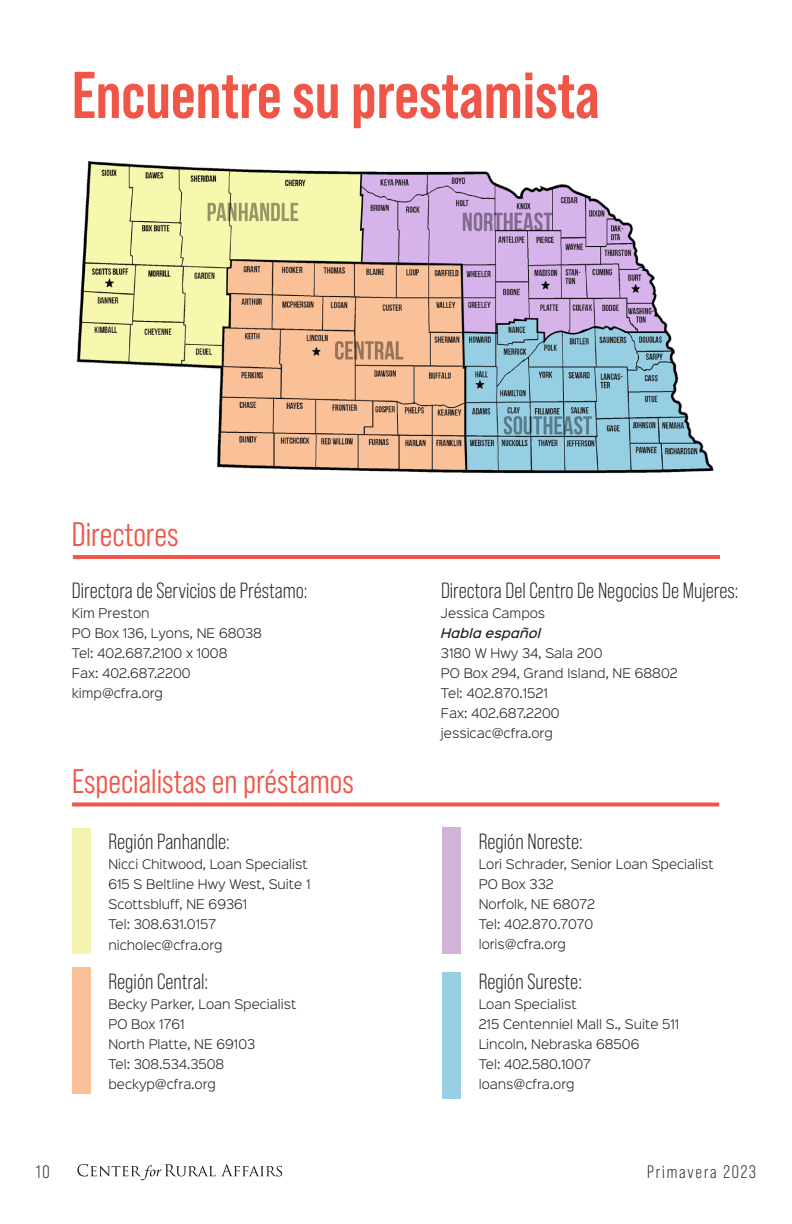
<style>
.page{position:relative;width:792px;height:1224px;background:#fff}
.page>*{position:absolute;margin:0;border:0;box-sizing:border-box;transform-origin:0 0}
.t1{font:700 66px "Bebas Neue Pro";color:#f05647}
.t2{font:34px "Bebas Neue Pro Middle";color:#f05647}
.Paragraph_Style_1{font:22px "Bebas Neue Pro";color:#231f20}
.Section_Heading{font:18px "Bebas Neue Pro";letter-spacing:.1em;color:#231f20}
.Paragraph_Style_1-2{font:300 12px "Sinkin Sans 300";color:#231f20}
.Paragraph_Style_1-3{font:italic 500 12px "Sinkin Sans 500";color:#231f20}
</style>
<div class="page">
<svg style="left:77px;top:1164px;width:205px;height:16px"></svg>
<img style="left:76px;top:161px;width:638px;height:313px">
<hr style="left:73px;top:555px;width:647px;height:4px;background:#f05647">
<div style="left:72px;top:968px;width:18px;height:126px;background:#fac198"></div>
<div style="left:72px;top:828px;width:18px;height:126px;background:#f4f3b0"></div>
<div style="left:442px;top:827px;width:19px;height:127px;background:#d0b3d6"></div>
<svg style="left:72px;top:802px;width:647px;height:4px;background:#f16a5d"></svg>
<div style="left:442px;top:973px;width:19px;height:126px;background:#99cfe4"></div>
<p class="t1" style="left:72px;top:57px;width:529px">Encuentre su prestamista</p>
<p class="t2" style="left:72px;top:516px;width:108px">Directores</p>
<p class="Paragraph_Style_1" style="left:72px;top:578px;width:237px">Directora de Servicios de Préstamo:</p>
<p class="Paragraph_Style_1-2" style="left:72px;top:603px;width:79px">Kim Preston</p>
<p class="Paragraph_Style_1-2" style="left:72px;top:623px;width:192px">PO Box 136, Lyons, NE 68038</p>
<p class="Paragraph_Style_1-2" style="left:72px;top:643px;width:157px">Tel: 402.687.2100 x 1008</p>
<p class="Paragraph_Style_1-2" style="left:72px;top:663px;width:120px">Fax: 402.687.2200</p>
<p class="Paragraph_Style_1-2" style="left:72px;top:683px;width:93px">kimp@cfra.org</p>
<p class="t2" style="left:72px;top:762px;width:283px">Especialistas en préstamos</p>
<p class="Paragraph_Style_1" style="left:108px;top:830px;width:123px">Región Panhandle:</p>
<p class="Paragraph_Style_1-2" style="left:108px;top:855px;width:201px">Nicci Chitwood, Loan Specialist</p>
<p class="Paragraph_Style_1-2" style="left:108px;top:875px;width:204px">615 S Beltline Hwy West, Suite 1</p>
<p class="Paragraph_Style_1-2" style="left:108px;top:895px;width:140px">Scottsbluff, NE 69361</p>
<p class="Paragraph_Style_1-2" style="left:108px;top:915px;width:109px">Tel: 308.631.0157</p>
<p class="Paragraph_Style_1-2" style="left:108px;top:935px;width:116px">nicholec@cfra.org</p>
<p class="Paragraph_Style_1" style="left:108px;top:970px;width:101px">Región Central:</p>
<p class="Paragraph_Style_1-2" style="left:108px;top:995px;width:189px">Becky Parker, Loan Specialist</p>
<p class="Paragraph_Style_1-2" style="left:108px;top:1015px;width:78px">PO Box 1761</p>
<p class="Paragraph_Style_1-2" style="left:108px;top:1035px;width:148px">North Platte, NE 69103</p>
<p class="Paragraph_Style_1-2" style="left:108px;top:1055px;width:117px">Tel: 308.534.3508</p>
<p class="Paragraph_Style_1-2" style="left:108px;top:1075px;width:109px">beckyp@cfra.org</p>
<p class="Paragraph_Style_1" style="left:441px;top:578px;width:299px">Directora Del Centro De Negocios De Mujeres:</p>
<p class="Paragraph_Style_1-2" style="left:441px;top:603px;width:106px">Jessica Campos</p>
<p class="Paragraph_Style_1-3" style="left:441px;top:623px;width:101px">Habla español</p>
<p class="Paragraph_Style_1-2" style="left:441px;top:643px;width:163px">3180 W Hwy 34, Sala 200</p>
<p class="Paragraph_Style_1-2" style="left:441px;top:663px;width:238px">PO Box 294, Grand Island, NE 68802</p>
<p class="Paragraph_Style_1-2" style="left:441px;top:683px;width:108px">Tel: 402.870.1521</p>
<p class="Paragraph_Style_1-2" style="left:441px;top:703px;width:120px">Fax: 402.687.2200</p>
<p class="Paragraph_Style_1-2" style="left:441px;top:723px;width:113px">jessicac@cfra.org</p>
<p class="Paragraph_Style_1" style="left:479px;top:830px;width:106px">Región Noreste:</p>
<p class="Paragraph_Style_1-2" style="left:479px;top:855px;width:237px">Lori Schrader, Senior Loan Specialist</p>
<p class="Paragraph_Style_1-2" style="left:479px;top:875px;width:76px">PO Box 332</p>
<p class="Paragraph_Style_1-2" style="left:479px;top:895px;width:118px">Norfolk, NE 68072</p>
<p class="Paragraph_Style_1-2" style="left:479px;top:915px;width:116px">Tel: 402.870.7070</p>
<p class="Paragraph_Style_1-2" style="left:479px;top:935px;width:89px">loris@cfra.org</p>
<p class="Paragraph_Style_1" style="left:479px;top:970px;width:105px">Región Sureste:</p>
<p class="Paragraph_Style_1-2" style="left:479px;top:995px;width:99px">Loan Specialist</p>
<p class="Paragraph_Style_1-2" style="left:479px;top:1015px;width:202px">215 Centenniel Mall S., Suite 511</p>
<p class="Paragraph_Style_1-2" style="left:479px;top:1035px;width:162px">Lincoln, Nebraska 68506</p>
<p class="Paragraph_Style_1-2" style="left:479px;top:1055px;width:114px">Tel: 402.580.1007</p>
<p class="Paragraph_Style_1-2" style="left:479px;top:1075px;width:97px">loans@cfra.org</p>
<p class="Section_Heading" style="left:36px;top:1162px;width:15px">10</p>
<p class="Section_Heading" style="left:647px;top:1162px;width:110px">Primavera 2023</p>
</div>
